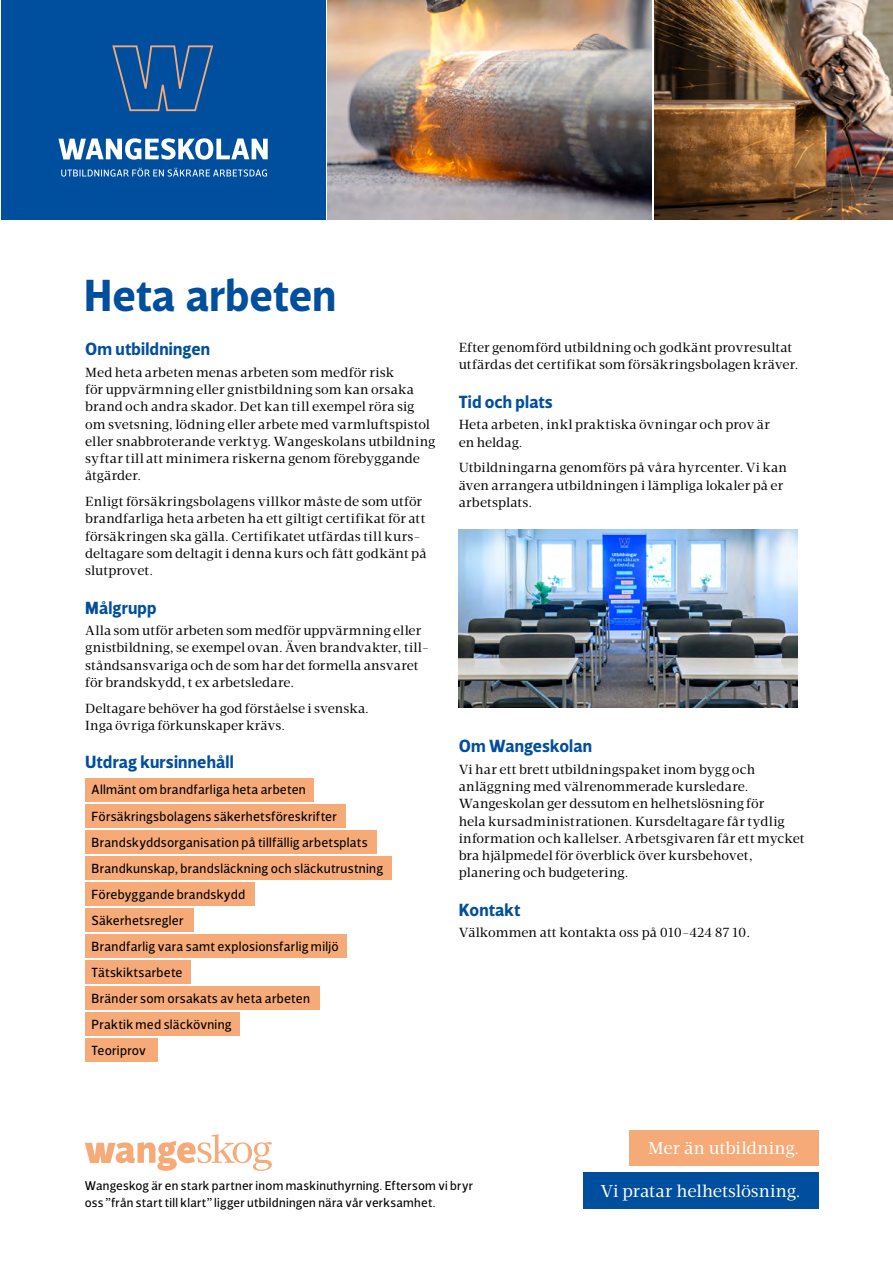
<style>
.page{position:relative;width:893px;height:1263px;background:#fff}
.page>*{position:absolute;margin:0;border:0;box-sizing:border-box;transform-origin:0 0}
.t1{font:700 45.9px "Velino Sans";letter-spacing:-.005em;color:#004e9e}
.t2{font:700 18px "Velino Sans";letter-spacing:.005em;color:#004e9e}
.t3{font:17.7px "Velino Text";letter-spacing:-.01em;color:#fff}
.t4{font:13.5px/17.2px "Velino Text";color:#000}
.t5{font:13.5px/26px "Velino Sans";letter-spacing:.02em;color:#000}
.t6{font:12.9px/16.5px "Velino Sans";letter-spacing:.02em;color:#000}
</style>
<div class="page">
<svg style="left:85px;top:1134px;width:187px;height:37px"></svg>
<div style="left:1px;top:0;width:324px;height:219px;background:#004e9e"></div>
<svg style="left:58px;top:138px;width:210px;height:22px"></svg>
<svg style="left:61px;top:168px;width:206px;height:9px"></svg>
<svg style="left:112px;top:45px;width:101px;height:66px"></svg>
<div style="left:629px;top:1130px;width:189px;height:35px;background:#f6aa77"></div>
<div style="left:583px;top:1172px;width:235px;height:37px;background:#004e9e"></div>
<img style="left:654px;top:0;width:239px;height:219px">
<img style="left:327px;top:0;width:325px;height:219px">
<div style="left:85px;top:778px;width:229px;height:23px;background:#f6aa77"></div>
<div style="left:85px;top:804px;width:260px;height:23px;background:#f6aa77"></div>
<div style="left:85px;top:830px;width:292px;height:23px;background:#f6aa77"></div>
<div style="left:85px;top:856px;width:307px;height:23px;background:#f6aa77"></div>
<div style="left:85px;top:882px;width:170px;height:23px;background:#f6aa77"></div>
<div style="left:85px;top:908px;width:109px;height:23px;background:#f6aa77"></div>
<div style="left:85px;top:934px;width:262px;height:23px;background:#f6aa77"></div>
<div style="left:85px;top:960px;width:106px;height:23px;background:#f6aa77"></div>
<div style="left:85px;top:986px;width:235px;height:23px;background:#f6aa77"></div>
<div style="left:85px;top:1012px;width:155px;height:23px;background:#f6aa77"></div>
<div style="left:85px;top:1038px;width:73px;height:23px;background:#f6aa77"></div>
<img style="left:459px;top:529px;width:339px;height:179px">
<h1 class="t1" style="left:84px;top:267px;width:254px">Heta arbeten</h1>
<h2 class="t2" style="left:85px;top:338px;width:126px">Om utbildningen</h2>
<p class="t4" style="left:85px;top:364px;width:352px">Med heta arbeten menas arbeten som medför risk<br>för uppvärmning eller gnistbildning som kan orsaka brand och andra skador. Det kan till exempel röra sig om svetsning, lödning eller arbete med varmluftspistol eller snabbroterande verktyg. Wangeskolans utbildning syftar till att minimera riskerna genom förebyggande åtgärder.</p>
<p class="t4" style="left:85px;top:493px;width:343px">Enligt försäkringsbolagens villkor måste de som utför brandfarliga heta arbeten ha ett giltigt certifikat för att försäkringen ska gälla. Certifikatet utfärdas till kurs&shy;deltagare som deltagit i denna kurs och fått godkänt på slutprovet.</p>
<h2 class="t2" style="left:85px;top:596px;width:73px">Målgrupp</h2>
<p class="t4" style="left:85px;top:622px;width:345px">Alla som utför arbeten som medför uppvärmning eller gnistbildning, se exempel ovan. Även brandvakter, till&shy;ståndsansvariga och de som har det formella ansvaret för brandskydd, t ex arbetsledare.</p>
<p class="t4" style="left:85px;top:700px;width:285px">Deltagare behöver ha god förståelse i svenska.<br>Inga övriga förkunskaper krävs.</p>
<h2 class="t2" style="left:85px;top:751px;width:150px">Utdrag kursinnehåll</h2>
<p class="t5" style="left:92px;top:777px;width:293px">Allmänt om brandfarliga heta arbeten Försäkringsbolagens säkerhetsföreskrifter Brandskyddsorganisation på tillfällig arbetsplats Brandkunskap, brandsläckning och släckutrustning Förebyggande brandskydd<br>Säkerhetsregler<br>Brandfarlig vara samt explosionsfarlig miljö Tätskiktsarbete<br>Bränder som orsakats av heta arbeten<br>Praktik med släckövning<br>Teoriprov</p>
<p class="t4" style="left:459px;top:339px;width:341px">Efter genomförd utbildning och godkänt provresultat utfärdas det certifikat som försäkringsbolagen kräver.</p>
<h2 class="t2" style="left:459px;top:391px;width:96px">Tid och plats</h2>
<p class="t4" style="left:459px;top:416px;width:313px">Heta arbeten, inkl praktiska övningar och prov är en heldag.</p>
<p class="t4" style="left:459px;top:459px;width:330px">Utbildningarna genomförs på våra hyrcenter. Vi kan även arrangera utbildningen i lämpliga lokaler på er arbetsplats.</p>
<h2 class="t2" style="left:459px;top:735px;width:135px">Om Wangeskolan</h2>
<p class="t4" style="left:459px;top:761px;width:347px">Vi har ett brett utbildningspaket inom bygg och anläggning med välrenommerade kursledare.<br>Wangeskolan ger dessutom en helhetslösning för<br>hela kursadministrationen. Kursdeltagare får tydlig information och kallelser. Arbetsgivaren får ett mycket bra hjälpmedel för överblick över kursbehovet, planering och budgetering.</p>
<h2 class="t2" style="left:459px;top:899px;width:63px">Kontakt</h2>
<p class="t4" style="left:459px;top:923px;width:293px">Välkommen att kontakta oss på 010-424 87 10.</p>
<p class="t6" style="left:85px;top:1178px;width:390px">Wangeskog är en stark partner inom maskinuthyrning. Eftersom vi bryr oss ”från start till klart” ligger utbildningen nära vår verksamhet.</p>
<h3 class="t3" style="left:648px;top:1138px;width:153px">Mer än utbildning.</h3>
<h3 class="t3" style="left:600px;top:1180px;width:202px">Vi pratar helhetslösning.</h3>
</div>
